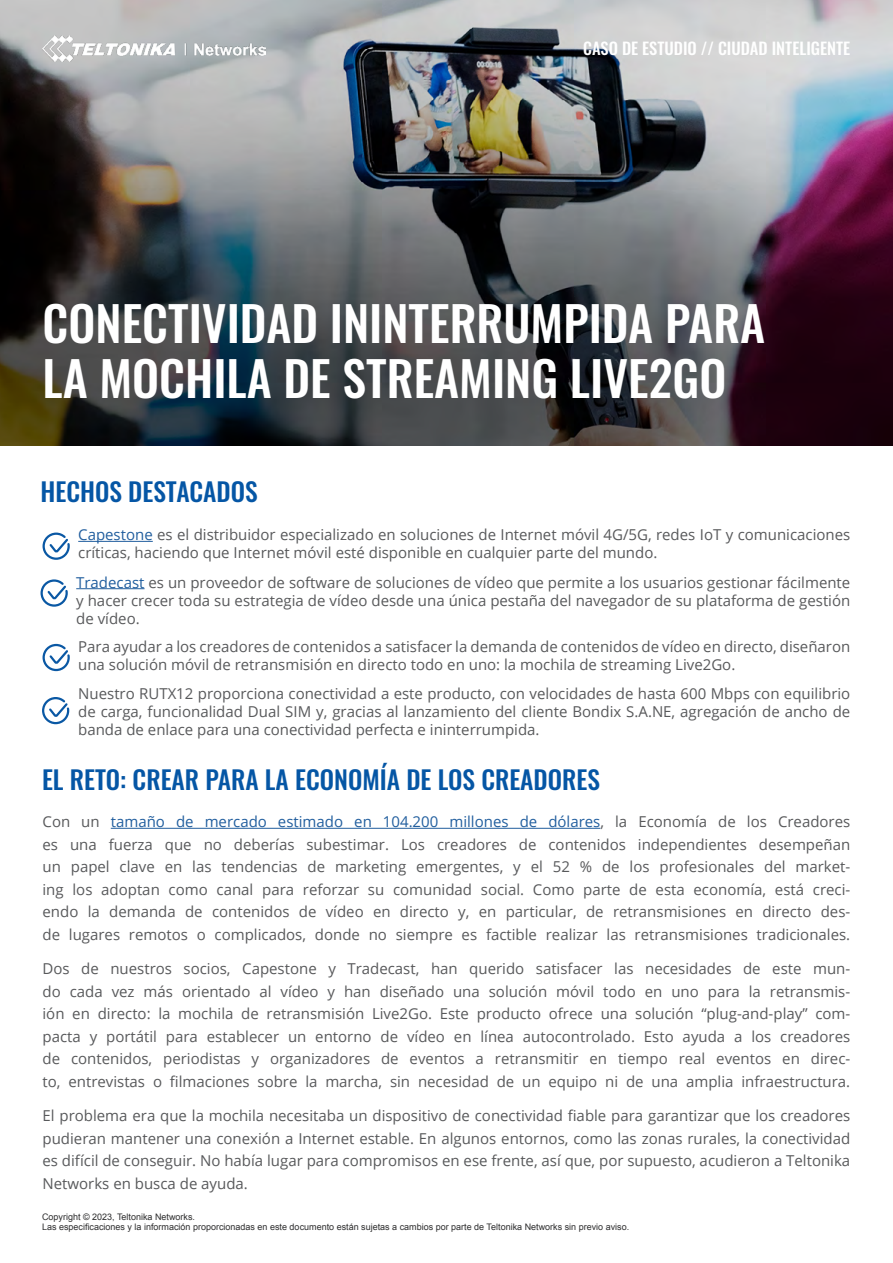
<style>
.page{position:relative;width:893px;height:1263px;background:#fff}
.page>*{position:absolute;margin:0;border:0;box-sizing:border-box;transform-origin:0 0}
.t1{font:500 48px/55.5px "Oswald";color:#fff}
.t2{font:500 25.5px "Oswald";color:#0556a5}
.t3{font:500 16.5px "Oswald";color:#fff}
.t4{font:15px/22.5px "Open Sans";color:#58595b;text-align:justify}
.t5{font:9px/10.1px "Arial";color:#2e2e2f}
.s1{color:#215e9e}
</style>
<div class="page">
<img style="left:0;top:0;width:893px;height:445px">
<hr style="left:78px;top:541px;width:75px;height:1px;background:#215e9e">
<hr style="left:76px;top:588px;width:69px;height:1px;background:#215e9e">
<hr style="left:111px;top:828px;width:489px;height:1px;background:#215e9e">
<img style="left:42px;top:35px;width:223px;height:26px">
<svg style="left:42px;top:532px;width:28px;height:28px"></svg>
<svg style="left:40px;top:579px;width:28px;height:28px"></svg>
<svg style="left:42px;top:643px;width:28px;height:29px"></svg>
<svg style="left:42px;top:697px;width:28px;height:28px"></svg>
<p class="t3" style="left:583px;top:40px;width:269px">CASO DE ESTUDIO // CIUDAD INTELIGENTE</p>
<h1 class="t1" style="left:43px;top:298px;width:724px">CONECTIVIDAD ININTERRUMPIDA PARA<br>LA MOCHILA DE STREAMING LIVE2GO</h1>
<h2 class="t2" style="left:41px;top:478px;width:219px">HECHOS DESTACADOS</h2>
<p class="t4" style="left:78px;top:525px;width:774px;line-height:18px"><span class="s1">Capestone</span> es el distribuidor especializado en soluciones de Internet móvil 4G/5G, redes IoT y comunicaciones críticas, haciendo que Internet móvil esté disponible en cualquier parte del mundo.</p>
<p class="t4" style="left:76px;top:573px;width:776px;line-height:18px"><span class="s1">Tradecast</span> es un proveedor de software de soluciones de vídeo que permite a los usuarios gestionar fácilmente y hacer crecer toda su estrategia de vídeo desde una única pestaña del navegador de su plataforma de gestión de vídeo.</p>
<p class="t4" style="left:78px;top:637px;width:774px;line-height:18px">Para ayudar a los creadores de contenidos a satisfacer la demanda de contenidos de vídeo en directo, diseñaron una solución móvil de retransmisión en directo todo en uno: la mochila de streaming Live2Go.</p>
<p class="t4" style="left:78px;top:684px;width:774px;line-height:18px">Nuestro RUTX12 proporciona conectividad a este producto, con velocidades de hasta 600 Mbps con equilibrio de carga, funcionalidad Dual SIM y, gracias al lanzamiento del cliente Bondix S.A.NE, agregación de ancho de banda de enlace para una conectividad perfecta e ininterrumpida.</p>
<h2 class="t2" style="left:42px;top:766px;width:559px">EL RETO: CREAR PARA LA ECONOMÍA DE LOS CREADORES</h2>
<p class="t4" style="left:43px;top:810px;width:809px">Con un <span class="s1">tamaño de mercado estimado en 104.200 millones de dólares</span>, la Economía de los Creadores es una fuerza que no deberías subestimar. Los creadores de contenidos independientes desempeñan un papel clave en las tendencias de marketing emergentes, y el 52 % de los profesionales del market&shy;ing los adoptan como canal para reforzar su comunidad social. Como parte de esta economía, está creci&shy;endo la demanda de contenidos de vídeo en directo y, en particular, de retransmisiones en directo des&shy;de lugares remotos o complicados, donde no siempre es factible realizar las retransmisiones tradicionales.</p>
<p class="t4" style="left:43px;top:957px;width:809px">Dos de nuestros socios, Capestone y Tradecast, han querido satisfacer las necesidades de este mun&shy;do cada vez más orientado al vídeo y han diseñado una solución móvil todo en uno para la retransmis&shy;ión en directo: la mochila de retransmisión Live2Go. Este producto ofrece una solución “plug-and-play” com&shy;pacta y portátil para establecer un entorno de vídeo en línea autocontrolado. Esto ayuda a los creadores de contenidos, periodistas y organizadores de eventos a retransmitir en tiempo real eventos en direc&shy;to, entrevistas o filmaciones sobre la marcha, sin necesidad de un equipo ni de una amplia infraestructura.</p>
<p class="t4" style="left:43px;top:1104px;width:809px">El problema era que la mochila necesitaba un dispositivo de conectividad fiable para garantizar que los creadores pudieran mantener una conexión a Internet estable. En algunos entornos, como las zonas rurales, la conectividad es difícil de conseguir. No había lugar para compromisos en ese frente, así que, por supuesto, acudieron a Teltonika Networks en busca de ayuda.</p>
<p class="t5" style="left:42px;top:1212px;width:589px">Copyright © 2023, Teltonika Networks.<br>Las especificaciones y la información proporcionadas en este documento están sujetas a cambios por parte de Teltonika Networks sin previo aviso.</p>
</div>
